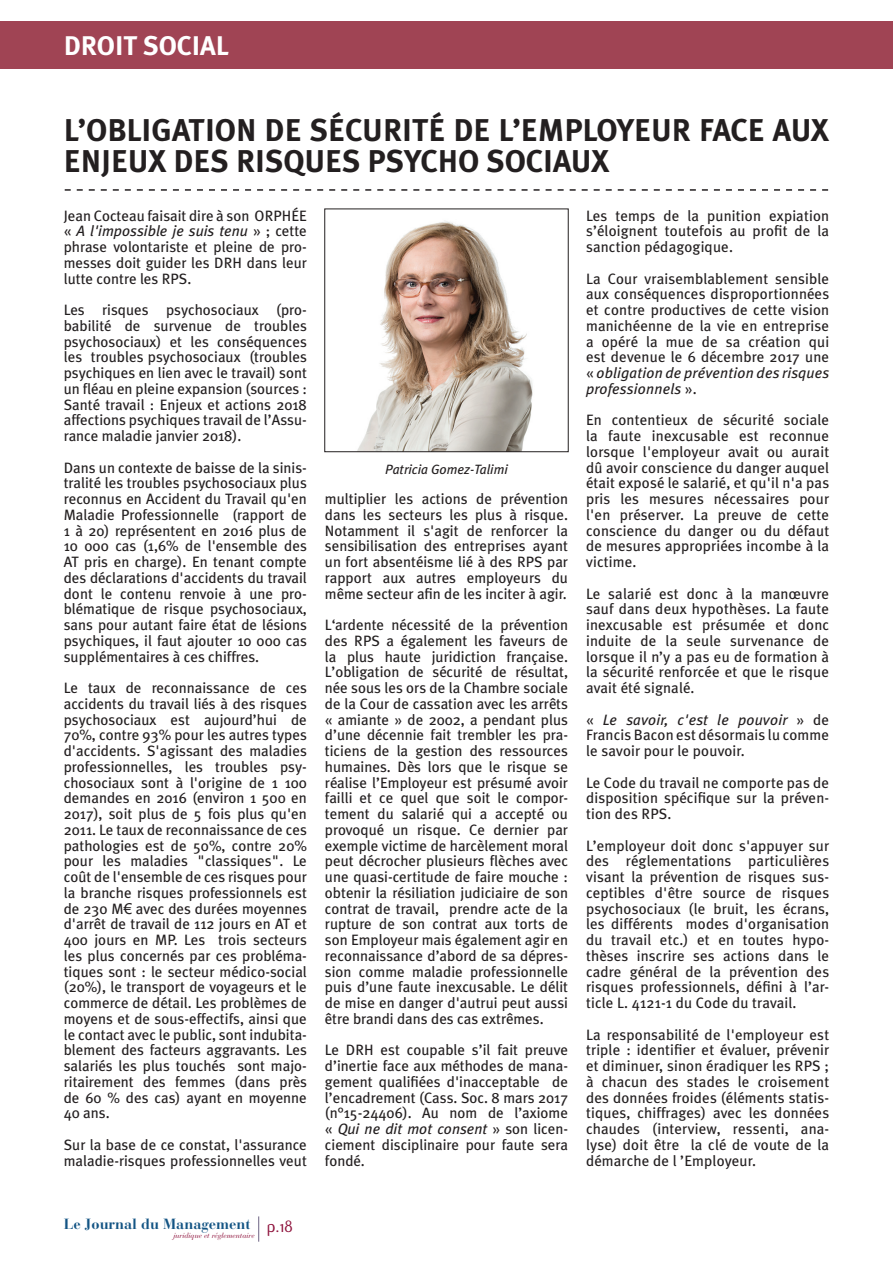
<style>
.page{position:relative;width:893px;height:1263px;background:#fff}
.page>*{position:absolute;margin:0;border:0;box-sizing:border-box;transform-origin:0 0}
.t1{font:700 31.5px/31.5px "Meta Plus";color:#231f20}
.t2{font:700 27px "Meta Plus";color:#fff}
.t3{font:18px "Flux";color:#8e123c}
.t4{font:15px/15.8px "Meta Plus";color:#231f20;text-align:justify}
.t5{font:700 14.7px "Bauer Bodoni";color:#135484}
.t6{font:italic 13.5px "Meta Plus";color:#231f20}
.t7{font:italic 7.35px "Bauer Bodoni";color:#8e123c}
.s1{font-style:italic}
.s2{font-family:"Arial"}
</style>
<div class="page">
<svg style="left:258px;top:1216px;width:1px;height:26px"></svg>
<div style="left:0;top:21px;width:893px;height:48px;background:#a04454"></div>
<svg style="left:65px;top:189px;width:763px;height:2px"></svg>
<img style="left:357px;top:221px;width:176px;height:229px">
<h2 class="t2" style="left:64px;top:30px;width:167px">DROIT SOCIAL</h2>
<h1 class="t1" style="left:64px;top:114px;width:767px">L’OBLIGATION DE SÉCURITÉ DE L’EMPLOYEUR FACE AUX<br>ENJEUX DES RISQUES PSYCHO SOCIAUX</h1>
<p class="t4" style="left:64px;top:207px;width:245px">Jean Cocteau faisait dire à son ORPHÉE « <span class="s1">A l'impossible je suis tenu</span> » ; cette phrase volontariste et pleine de pro&shy;messes doit guider les DRH dans leur lutte contre les RPS.</p>
<p class="t4" style="left:64px;top:302px;width:245px">Les risques psychosociaux (pro&shy;babilité de survenue de troubles psychosociaux) et les conséquences les troubles psychosociaux (troubles psychiques en lien avec le travail) sont un fléau en pleine expansion (sources :<br>Santé travail : Enjeux et actions 2018 affections psychiques travail de l’Assu&shy;rance maladie janvier 2018).</p>
<p class="t4" style="left:64px;top:459px;width:245px">Dans un contexte de baisse de la sinis&shy;tralité les troubles psychosociaux plus reconnus en Accident du Travail qu'en Maladie Professionnelle (rapport de 1 à 20) représentent en 2016 plus de 10 000 cas (1,6% de l'ensemble des AT pris en charge). En tenant compte des déclarations d'accidents du travail dont le contenu renvoie à une pro&shy;blématique de risque psychosociaux, sans pour autant faire état de lésions psychiques, il faut ajouter 10 000 cas supplémentaires à ces chiffres.</p>
<p class="t4" style="left:64px;top:680px;width:245px">Le taux de reconnaissance de ces accidents du travail liés à des risques psychosociaux est aujourd’hui de 70%, contre 93% pour les autres types d'accidents. S'agissant des maladies professionnelles, les troubles psy&shy;chosociaux sont à l'origine de 1 100 demandes en 2016 (environ 1 500 en 2017), soit plus de 5 fois plus qu'en 2011. Le taux de reconnaissance de ces pathologies est de 50%, contre 20% pour les maladies "classiques". Le coût de l'ensemble de ces risques pour la branche risques professionnels est de 230 M<span class="s2">€</span> avec des durées moyennes d'arrêt de travail de 112 jours en AT et 400 jours en MP. Les trois secteurs les plus concernés par ces probléma&shy;tiques sont : le secteur médico-social (20%), le transport de voyageurs et le commerce de détail. Les problèmes de moyens et de sous-effectifs, ainsi que le contact avec le public, sont indubita&shy;blement des facteurs aggravants. Les salariés les plus touchés sont majo&shy;ritairement des femmes (dans près de 60 % des cas) ayant en moyenne 40 ans.</p>
<p class="t4" style="left:64px;top:1137px;width:245px">Sur la base de ce constat, l'assurance maladie-risques professionnelles veut</p>
<p class="t4" style="left:586px;top:207px;width:245px">Les temps de la punition expiation s’éloignent toutefois au profit de la sanction pédagogique.</p>
<p class="t4" style="left:586px;top:270px;width:245px">La Cour vraisemblablement sensible aux conséquences disproportionnées et contre productives de cette vision manichéenne de la vie en entreprise a opéré la mue de sa création qui est devenue le 6 décembre 2017 une « <span class="s1">obligation de prévention des risques professionnels</span> ».</p>
<p class="t4" style="left:586px;top:412px;width:245px">En contentieux de sécurité sociale la faute inexcusable est reconnue lorsque l'employeur avait ou aurait dû avoir conscience du danger auquel était exposé le salarié, et qu'il n'a pas pris les mesures nécessaires pour l'en préserver. La preuve de cette conscience du danger ou du défaut de mesures appropriées incombe à la victime.</p>
<p class="t4" style="left:586px;top:585px;width:245px">Le salarié est donc à la manœuvre sauf dans deux hypothèses. La faute inexcusable est présumée et donc induite de la seule survenance de lorsque il n’y a pas eu de formation à la sécurité renforcée et que le risque avait été signalé.</p>
<p class="t4" style="left:586px;top:711px;width:245px">« <span class="s1">Le savoir, c'est le pouvoir</span> » de Francis Bacon est désormais lu comme le savoir pour le pouvoir.</p>
<p class="t4" style="left:586px;top:774px;width:245px">Le Code du travail ne comporte pas de disposition spécifique sur la préven&shy;tion des RPS.</p>
<p class="t4" style="left:586px;top:837px;width:245px">L’employeur doit donc s'appuyer sur des réglementations particulières visant la prévention de risques sus&shy;ceptibles d'être source de risques psychosociaux (le bruit, les écrans, les différents modes d'organisation du travail etc.) et en toutes hypo&shy;thèses inscrire ses actions dans le cadre général de la prévention des risques professionnels, défini à l’ar&shy;ticle L. 4121-1 du Code du travail.</p>
<p class="t4" style="left:586px;top:1026px;width:245px">La responsabilité de l'employeur est triple : identifier et évaluer, prévenir et diminuer, sinon éradiquer les RPS ; à chacun des stades le croisement des données froides (éléments statis&shy;tiques, chiffrages) avec les données chaudes (interview, ressenti, ana&shy;lyse) doit être la clé de voute de la démarche de l ’Employeur.</p>
<p class="t6" style="left:385px;top:461px;width:124px">Patricia Gomez-Talimi</p>
<p class="t4" style="left:325px;top:491px;width:245px">multiplier les actions de prévention dans les secteurs les plus à risque.<br>Notamment il s'agit de renforcer la sensibilisation des entreprises ayant un fort absentéisme lié à des RPS par rapport aux autres employeurs du même secteur afin de les inciter à agir.</p>
<p class="t4" style="left:325px;top:617px;width:245px">L‘ardente nécessité de la prévention des RPS a également les faveurs de la plus haute juridiction française.<br>L’obligation de sécurité de résultat, née sous les ors de la Chambre sociale de la Cour de cassation avec les arrêts « amiante » de 2002, a pendant plus d’une décennie fait trembler les pra&shy;ticiens de la gestion des ressources humaines. Dès lors que le risque se réalise l’Employeur est présumé avoir failli et ce quel que soit le compor&shy;tement du salarié qui a accepté ou provoqué un risque. Ce dernier par exemple victime de harcèlement moral peut décrocher plusieurs flèches avec une quasi-certitude de faire mouche : obtenir la résiliation judiciaire de son contrat de travail, prendre acte de la rupture de son contrat aux torts de son Employeur mais également agir en reconnaissance d’abord de sa dépres&shy;sion comme maladie professionnelle puis d’une faute inexcusable. Le délit de mise en danger d'autrui peut aussi être brandi dans des cas extrêmes.</p>
<p class="t4" style="left:325px;top:1042px;width:245px">Le DRH est coupable s’il fait preuve d’inertie face aux méthodes de mana&shy;gement qualifiées d'inacceptable de l’encadrement (Cass. Soc. 8 mars 2017 (n°15-24406). Au nom de l’axiome « <span class="s1">Qui ne dit mot consent</span> » son licen&shy;ciement disciplinaire pour faute sera fondé.</p>
<p class="t5" style="left:64px;top:1215px;width:188px">Le Journal du Management</p>
<p class="t7" style="left:173px;top:1231px;width:83px">juridique et réglementaire</p>
<p class="t3" style="left:267px;top:1216px;width:28px">p.18</p>
</div>
